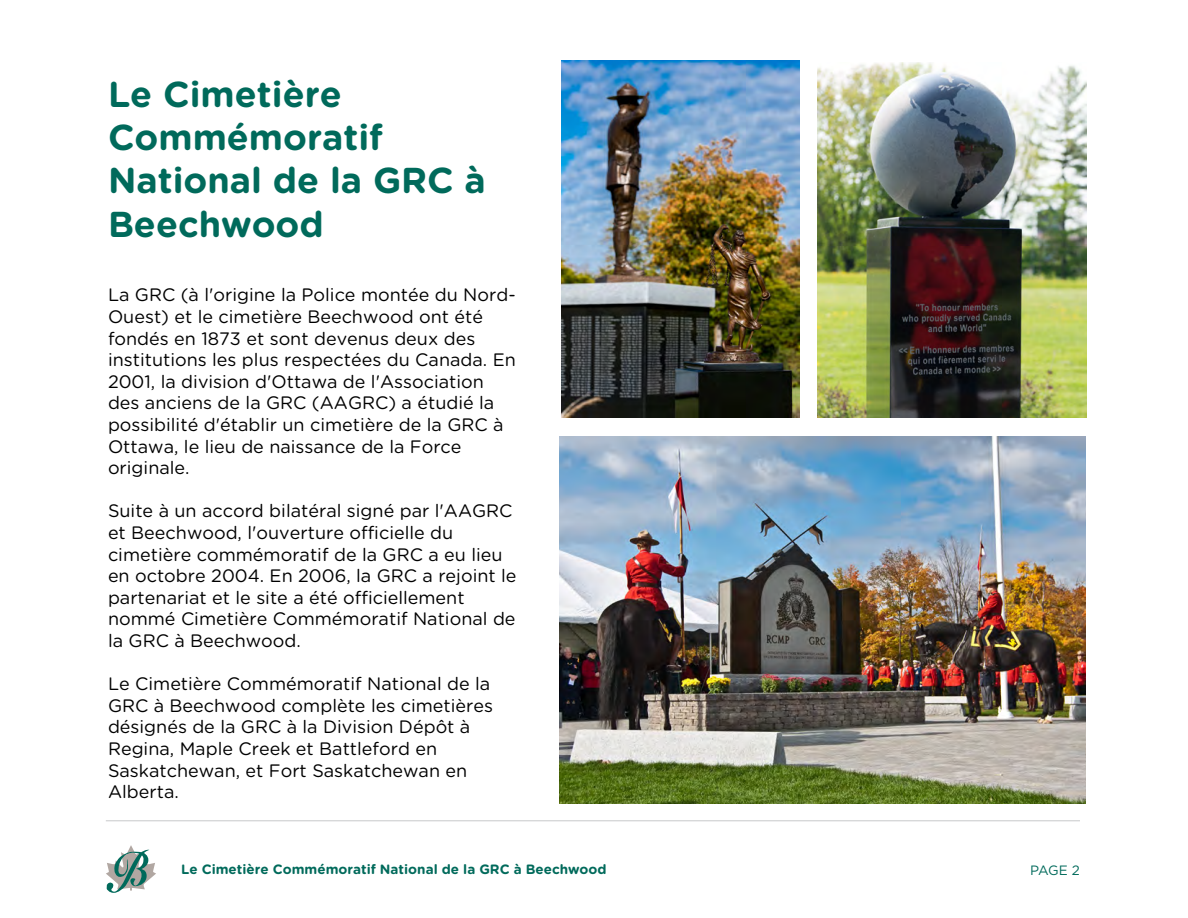
<style>
.page{position:relative;width:1188px;height:918px;background:#fff}
.page>*{position:absolute;margin:0;border:0;box-sizing:border-box;transform-origin:0 0}
.t1{font:700 36px/43.2px "Gotham Rounded";color:#006a5b}
.t2{font:18px/21.6px "Gotham Rounded";color:#000}
.t3{font:700 13.5px "Gotham Rounded";color:#006a5b}
.t4{font:13.5px "Gotham";color:#006a5b}
</style>
<div class="page">
<svg style="left:106px;top:845px;width:50px;height:48px"></svg>
<hr style="left:106px;top:820px;width:974px;height:1px;background:#c7c8ca">
<img style="left:561px;top:61px;width:239px;height:357px">
<img style="left:560px;top:437px;width:526px;height:367px">
<img style="left:818px;top:62px;width:268px;height:356px">
<h1 class="t1" style="left:108px;top:71px;width:379px">Le Cimetière<br>Commémoratif<br>National de la GRC à<br>Beechwood</h1>
<p class="t2" style="left:108px;top:284px;width:409px">La GRC (à l'origine la Police montée du Nord-Ouest) et le cimetière Beechwood ont été fondés en 1873 et sont devenus deux des institutions les plus respectées du Canada. En 2001, la division d'Ottawa de l'Association des anciens de la GRC (AAGRC) a étudié la possibilité d'établir un cimetière de la GRC à Ottawa, le lieu de naissance de la Force originale.</p>
<p class="t2" style="left:108px;top:500px;width:410px">Suite à un accord bilatéral signé par l'AAGRC et Beechwood, l'ouverture officielle du cimetière commémoratif de la GRC a eu lieu en octobre 2004. En 2006, la GRC a rejoint le partenariat et le site a été officiellement nommé Cimetière Commémoratif National de la GRC à Beechwood.</p>
<p class="t2" style="left:108px;top:672px;width:387px">Le Cimetière Commémoratif National de la GRC à Beechwood complète les cimetières désignés de la GRC à la Division Dépôt à Regina, Maple Creek et Battleford en Saskatchewan, et Fort Saskatchewan en Alberta.</p>
<p class="t3" style="left:181px;top:860px;width:427px">Le Cimetière Commémoratif National de la GRC à Beechwood</p>
<p class="t4" style="left:1030px;top:862px;width:51px">PAGE 2</p>
</div>
